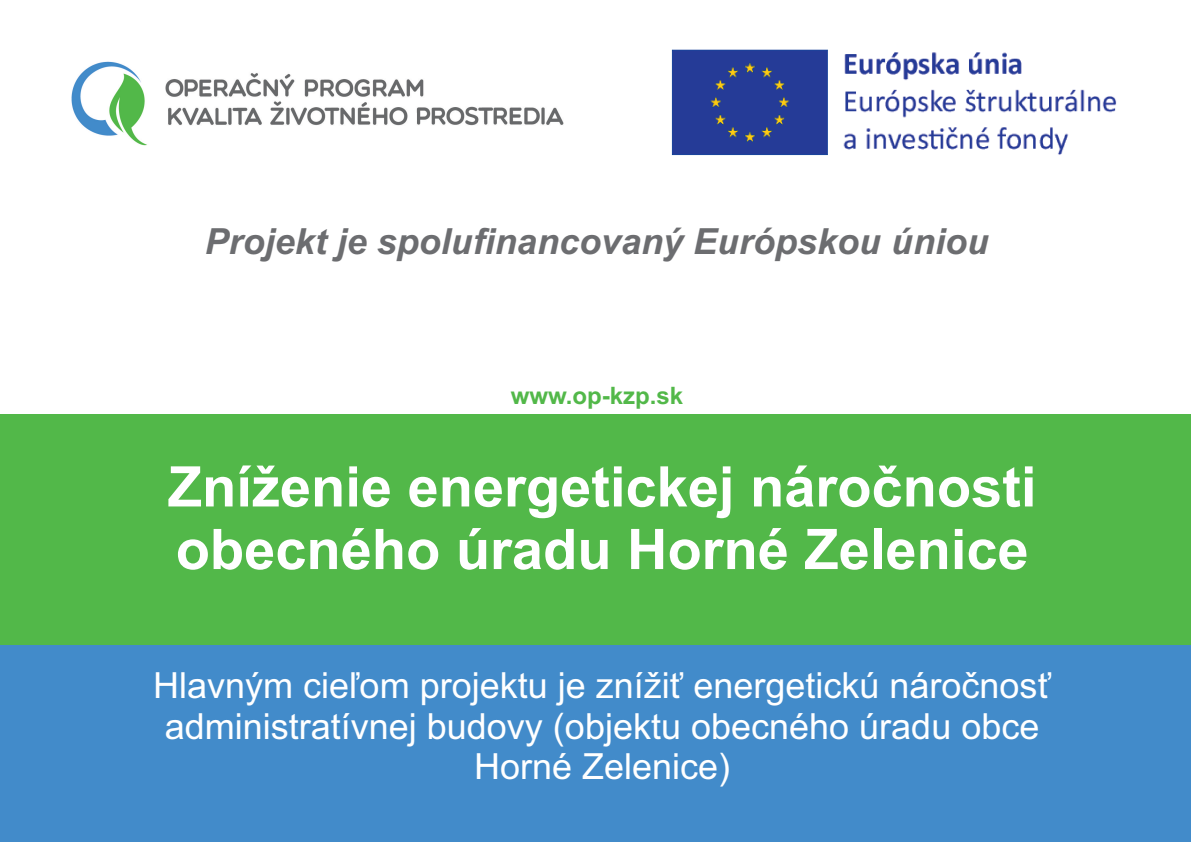
<style>
.page{position:relative;width:1191px;height:842px;background:#fff}
.page>*{position:absolute;margin:0;border:0;box-sizing:border-box;transform-origin:0 0}
.t1{font:700 56px/62.6px "Arial";color:#fff}
.t2{font:36px/40.2px "Arial";color:#fff;text-align:center}
.t3{font:italic 700 36px "Arial";color:#6c6d70}
.t4{font:700 24px "Arial";color:#52b849}
</style>
<div class="page">
<img style="left:71px;top:61px;width:493px;height:85px">
<img style="left:671px;top:49px;width:446px;height:107px">
<div style="left:1px;top:414px;width:1190px;height:266px;background:#52b849"></div>
<div style="left:0;top:645px;width:1191px;height:197px;background:#428bca"></div>
<p class="t3" style="left:205px;top:228px;width:786px">Projekt je spolufinancovaný Európskou úniou</p>
<p class="t4" style="left:511px;top:386px;width:174px">www.op-kzp.sk</p>
<h1 class="t1" style="left:168px;top:461px;width:870px">Zníženie energetickej náročnosti obecného úradu Horné Zelenice</h1>
<p class="t2" style="left:153px;top:669px;width:899px">Hlavným cieľom projektu je znížiť energetickú náročnosť administratívnej budovy (objektu obecného úradu obce<br>Horné Zelenice)</p>
</div>
